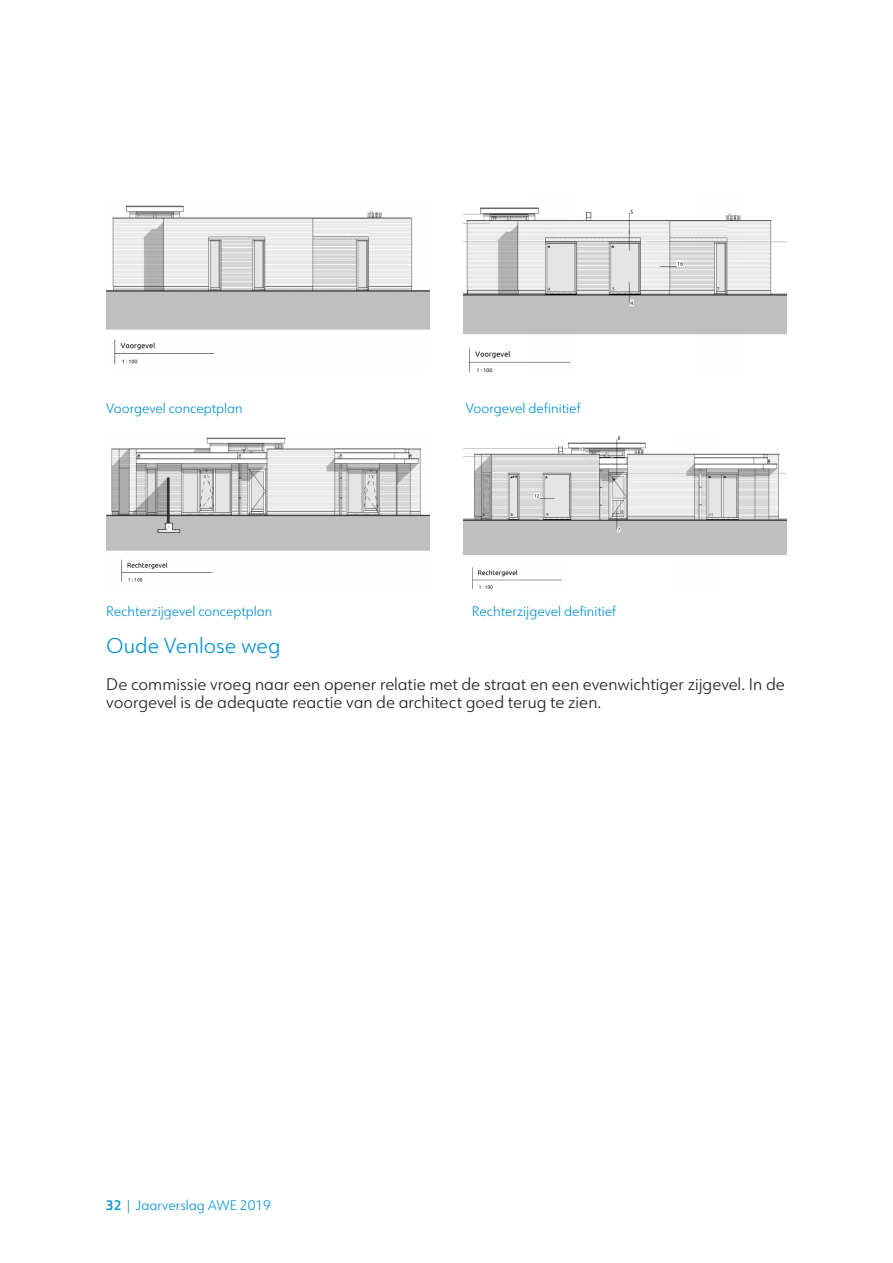
<style>
.page{position:relative;width:893px;height:1263px;background:#fff}
.page>*{position:absolute;margin:0;border:0;box-sizing:border-box;transform-origin:0 0}
.t1{font:300 21px "URW Form";color:#0893d3}
.t2{font:300 16.5px/18.5px "URW Form";color:#231f20}
.t3{font:300 13.5px "URW Form";color:#0893d3}
.s1{font-weight:600}
</style>
<div class="page">
<img style="left:106px;top:205px;width:323px;height:159px">
<img style="left:463px;top:207px;width:324px;height:166px">
<img style="left:106px;top:437px;width:323px;height:145px">
<img style="left:463px;top:436px;width:324px;height:153px">
<p class="t3" style="left:106px;top:399px;width:138px">Voorgevel conceptplan</p>
<p class="t3" style="left:466px;top:399px;width:116px">Voorgevel definitief</p>
<p class="t3" style="left:106px;top:602px;width:168px">Rechterzijgevel conceptplan</p>
<p class="t3" style="left:472px;top:602px;width:146px">Rechterzijgevel definitief</p>
<p class="t1" style="left:106px;top:631px;width:176px">Oude Venlose weg</p>
<p class="t2" style="left:106px;top:674px;width:680px">De commissie vroeg naar een opener relatie met de straat en een evenwichtiger zijgevel. In de voorgevel is de adequate reactie van de architect goed terug te zien.</p>
<p class="t3" style="left:106px;top:1196px;width:166px"><span class="s1">32</span> | Jaarverslag AWE 2019</p>
</div>
